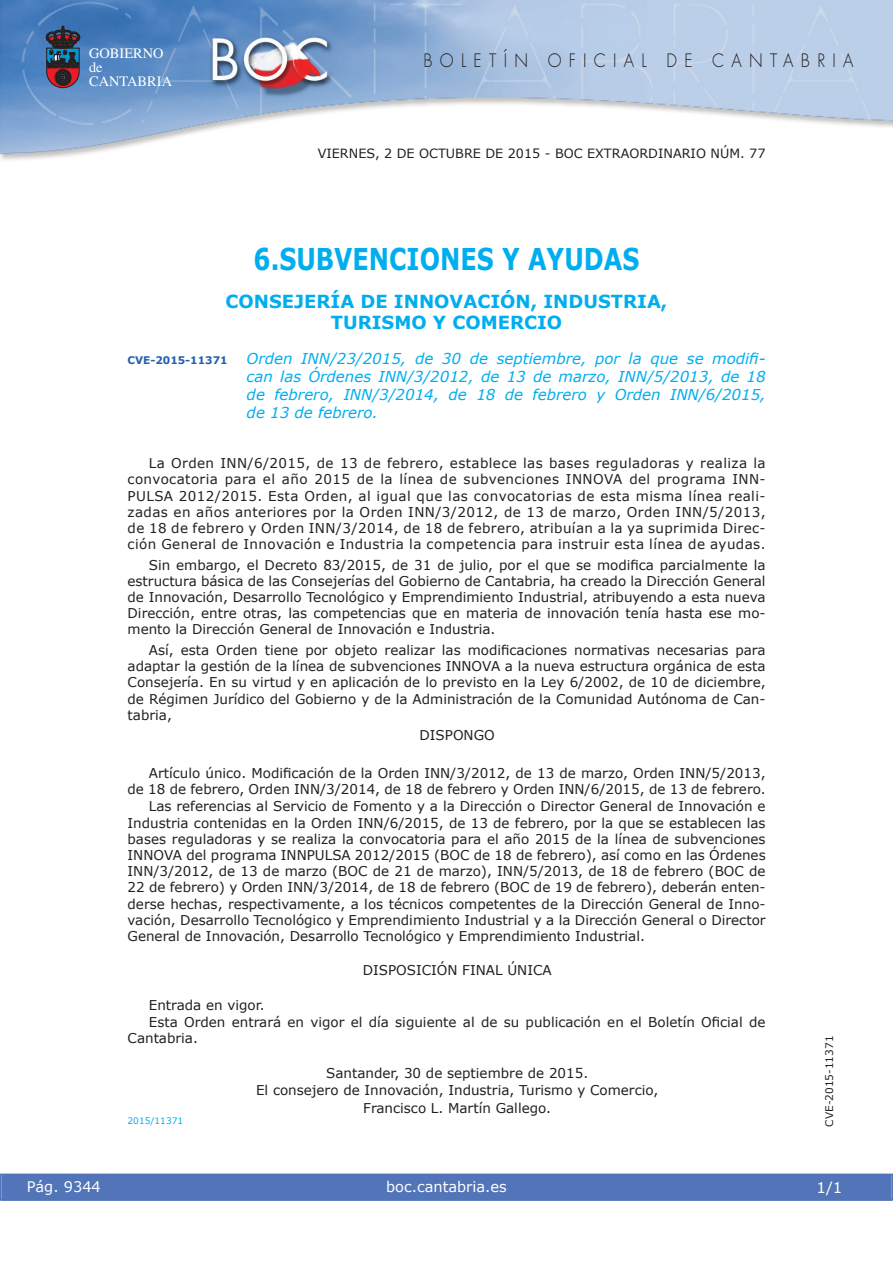
<style>
.page{position:relative;width:893px;height:1263px;background:#fff}
.page>*{position:absolute;margin:0;border:0;box-sizing:border-box;transform-origin:0 0}
.t1{font:700 30px "Verdana";color:#00aeef;scale:.8 1}
.t2{font:700 18px/21px "Verdana";color:#00aeef;text-align:center}
.t3{font:300 18px "Futura";letter-spacing:.45em;color:#231f20;scale:.9 1}
.t4{font:italic 15px/18px "Verdana";color:#00aeef;text-align:justify}
.t5{font:15px "Verdana";color:#fff}
.t6{font:14.55px "Verdana";color:#fff}
.t7{font:14.4px/14.1px "Times";color:#fff}
.t8{font:13.5px/16.2px "Verdana";color:#231f20;text-align:justify}
.t9{font:12.75px "Verdana";color:#231f20}
.t10{font:10.5px "Verdana";color:#231f20}
.t11{font:700 10.5px "Verdana";color:#2561ad}
.t12{font:9px "Verdana";color:#00aeef}
</style>
<div class="page">
<img style="left:0;top:0;width:893px;height:161px">
<svg style="left:46px;top:26px;width:34px;height:62px;background:#464054"></svg>
<div style="left:1px;top:1174px;width:890px;height:27px;background:#5175b8"></div>
<div style="left:0;top:1174px;width:893px;height:27px;border:1px solid #5175b8"></div>
<p class="t7" style="left:89px;top:47px;width:85px">GOBIERNO de<br>CANTABRIA</p>
<h2 class="t3" style="left:423px;top:52px;width:479px">BOLETÍN OFICIAL DE CANTABRIA</h2>
<p class="t9" style="left:318px;top:145px;width:449px">VIERNES, 2 DE OCTUBRE DE 2015 - BOC EXTRAORDINARIO NÚM. 77</p>
<h1 class="t1" style="left:254px;top:240px;width:484px">6.SUBVENCIONES Y AYUDAS</h1>
<h2 class="t2" style="left:226px;top:290px;width:443px">CONSEJERÍA DE INNOVACIÓN, INDUSTRIA,<br>TURISMO Y COMERCIO</h2>
<p class="t11" style="left:128px;top:353px;width:102px">CVE-2015-11371</p>
<p class="t4" style="left:247px;top:349px;width:520px">Orden INN/23/2015, de 30 de septiembre, por la que se modifi&shy;can las Órdenes INN/3/2012, de 13 de marzo, INN/5/2013, de 18 de febrero, INN/3/2014, de 18 de febrero y Orden INN/6/2015, de 13 de febrero.</p>
<p class="t8" style="left:128px;top:455px;width:640px;text-indent:21px">La Orden INN/6/2015, de 13 de febrero, establece las bases reguladoras y realiza la convocatoria para el año 2015 de la línea de subvenciones INNOVA del programa INN-PULSA 2012/2015. Esta Orden, al igual que las convocatorias de esta misma línea reali&shy;zadas en años anteriores por la Orden INN/3/2012, de 13 de marzo, Orden INN/5/2013, de 18 de febrero y Orden INN/3/2014, de 18 de febrero, atribuían a la ya suprimida Direc&shy;ción General de Innovación e Industria la competencia para instruir esta línea de ayudas.</p>
<p class="t8" style="left:128px;top:556px;width:639px;text-indent:21px">Sin embargo, el Decreto 83/2015, de 31 de julio, por el que se modifica parcialmente la estructura básica de las Consejerías del Gobierno de Cantabria, ha creado la Dirección General de Innovación, Desarrollo Tecnológico y Emprendimiento Industrial, atribuyendo a esta nueva Dirección, entre otras, las competencias que en materia de innovación tenía hasta ese mo&shy;mento la Dirección General de Innovación e Industria.</p>
<p class="t8" style="left:128px;top:641px;width:640px;text-indent:21px">Así, esta Orden tiene por objeto realizar las modificaciones normativas necesarias para adaptar la gestión de la línea de subvenciones INNOVA a la nueva estructura orgánica de esta Consejería. En su virtud y en aplicación de lo previsto en la Ley 6/2002, de 10 de diciembre, de Régimen Jurídico del Gobierno y de la Administración de la Comunidad Autónoma de Can&shy;tabria,</p>
<p class="t8" style="left:419px;top:727px;width:77px">DISPONGO</p>
<p class="t8" style="left:149px;top:764px;width:618px">Artículo único. Modificación de la Orden INN/3/2012, de 13 de marzo, Orden INN/5/2013,</p>
<p class="t8" style="left:128px;top:781px;width:640px">de 18 de febrero, Orden INN/3/2014, de 18 de febrero y Orden INN/6/2015, de 13 de febrero.</p>
<p class="t8" style="left:149px;top:798px;width:618px">Las referencias al Servicio de Fomento y a la Dirección o Director General de Innovación e</p>
<p class="t8" style="left:128px;top:814px;width:639px">Industria contenidas en la Orden INN/6/2015, de 13 de febrero, por la que se establecen las</p>
<p class="t8" style="left:128px;top:830px;width:639px">bases reguladoras y se realiza la convocatoria para el año 2015 de la línea de subvenciones</p>
<p class="t8" style="left:128px;top:846px;width:640px">INNOVA del programa INNPULSA 2012/2015 (BOC de 18 de febrero), así como en las Órdenes</p>
<p class="t8" style="left:128px;top:863px;width:640px">INN/3/2012, de 13 de marzo (BOC de 21 de marzo), INN/5/2013, de 18 de febrero (BOC de</p>
<p class="t8" style="left:128px;top:879px;width:640px">22 de febrero) y Orden INN/3/2014, de 18 de febrero (BOC de 19 de febrero), deberán enten-</p>
<p class="t8" style="left:128px;top:895px;width:639px">derse hechas, respectivamente, a los técnicos competentes de la Dirección General de Inno-</p>
<p class="t8" style="left:128px;top:911px;width:639px">vación, Desarrollo Tecnológico y Emprendimiento Industrial y a la Dirección General o Director</p>
<p class="t8" style="left:128px;top:927px;width:519px">General de Innovación, Desarrollo Tecnológico y Emprendimiento Industrial.</p>
<p class="t8" style="left:363px;top:962px;width:190px">DISPOSICIÓN FINAL ÚNICA</p>
<p class="t8" style="left:149px;top:997px;width:117px">Entrada en vigor.</p>
<p class="t8" style="left:149px;top:1014px;width:618px">Esta Orden entrará en vigor el día siguiente al de su publicación en el Boletín Oficial de</p>
<p class="t8" style="left:128px;top:1030px;width:72px">Cantabria.</p>
<p class="t8" style="left:256px;top:1064px;width:404px;line-height:17.2px;text-align:center">Santander, 30 de septiembre de 2015.<br>El consejero de Innovación, Industria, Turismo y Comercio,<br>Francisco L. Martín Gallego.</p>
<p class="t12" style="left:128px;top:1115px;width:57px">2015/11371</p>
<p class="t6" style="left:27px;top:1177px;width:76px">Pág. 9344</p>
<p class="t6" style="left:386px;top:1178px;width:122px">boc.cantabria.es</p>
<p class="t10" style="left:823px;top:1127px;width:92px;rotate:-90deg">CVE-2015-11371</p>
<p class="t5" style="left:816px;top:1178px;width:27px">1/1</p>
</div>
